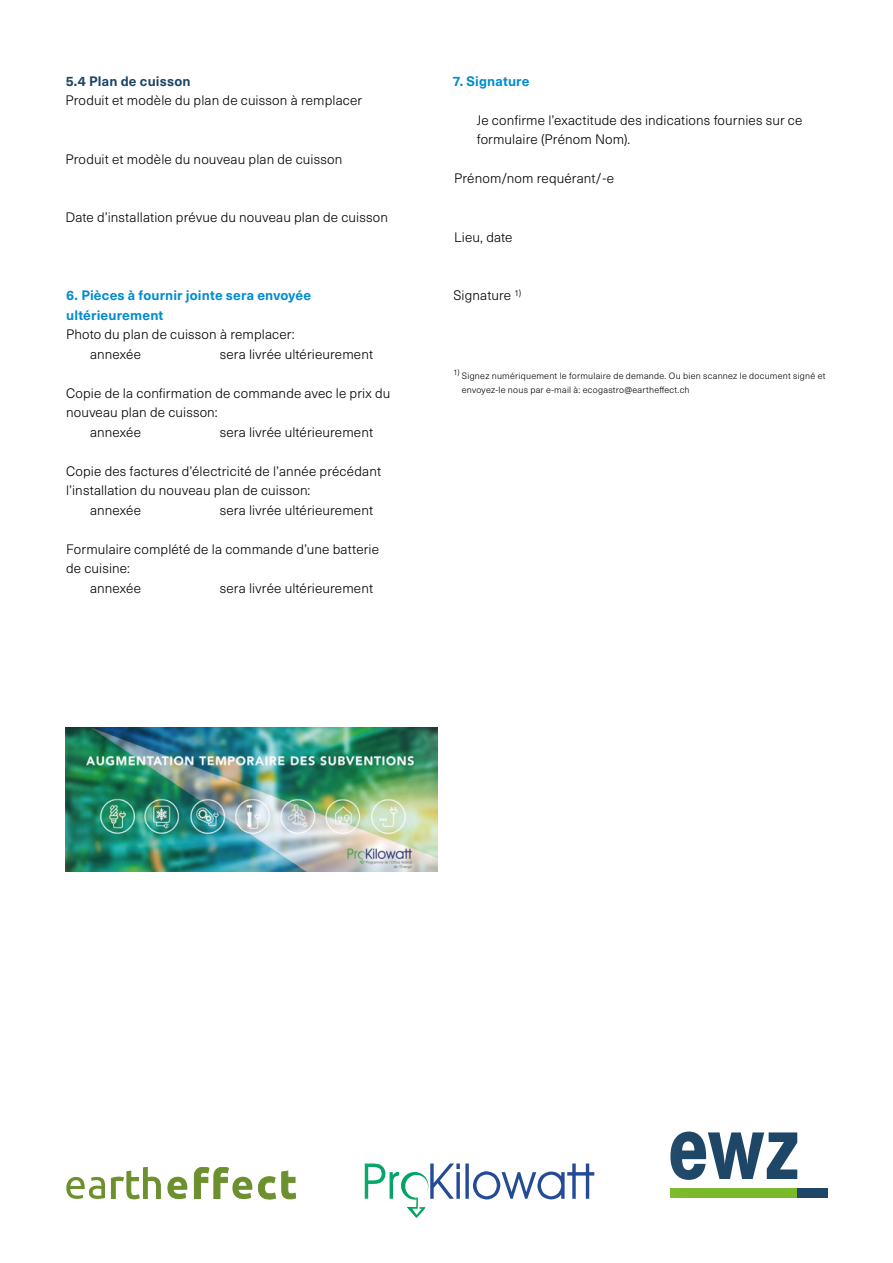
<style>
.page{position:relative;width:893px;height:1263px;background:#fff}
.page>*{position:absolute;margin:0;border:0;box-sizing:border-box;transform-origin:0 0}
.t1{font:300 13.5px/19.5px "Neue Haas Unica Pro";letter-spacing:.01em;color:#000}
.t2{font:700 13.5px/19.5px "Neue Haas Unica Pro";letter-spacing:.01em;color:#008bd2}
.t3{font:700 13.5px "Neue Haas Unica Pro";letter-spacing:.015em;color:#1e4666}
.t4{font:300 9px/13.5px "Neue Haas Unica Pro";letter-spacing:.025em;color:#000}
</style>
<div class="page">
<img style="left:65px;top:727px;width:372px;height:144px">
<div style="left:670px;top:1188px;width:127px;height:10px;background:#7ab929"></div>
<div style="left:797px;top:1188px;width:30px;height:10px;background:#1e4666"></div>
<svg style="left:704px;top:1132px;width:93px;height:47px"></svg>
<div style="left:251px;top:1049px;width:453px;height:214px;background:#fff"></div>
<svg style="left:407px;top:1163px;width:187px;height:55px"></svg>
<svg style="left:111px;top:1167px;width:185px;height:32px"></svg>
<svg style="left:66px;top:1177px;width:39px;height:22px"></svg>
<p class="t3" style="left:66px;top:73px;width:126px">5.4 Plan de cuisson</p>
<p class="t1" style="left:66px;top:91px;width:298px">Produit et modèle du plan de cuisson à remplacer</p>
<p class="t1" style="left:66px;top:150px;width:278px">Produit et modèle du nouveau plan de cuisson</p>
<p class="t1" style="left:66px;top:208px;width:324px">Date d’installation prévue du nouveau plan de cuisson</p>
<p class="t2" style="left:66px;top:286px;width:246px">6. Pièces à fournir jointe sera envoyée ultérieurement</p>
<p class="t1" style="left:90px;top:345px;width:52px">annexée</p>
<p class="t1" style="left:66px;top:325px;width:230px">Photo du plan de cuisson à remplacer:</p>
<p class="t1" style="left:220px;top:345px;width:155px">sera livrée ultérieurement</p>
<p class="t1" style="left:66px;top:384px;width:326px">Copie de la confirmation de commande avec le prix du nouveau plan de cuisson:</p>
<p class="t1" style="left:90px;top:423px;width:52px">annexée</p>
<p class="t1" style="left:220px;top:423px;width:155px">sera livrée ultérieurement</p>
<p class="t1" style="left:66px;top:462px;width:316px">Copie des factures d’électricité de l’année précédant l’installation du nouveau plan de cuisson:</p>
<p class="t1" style="left:90px;top:501px;width:52px">annexée</p>
<p class="t1" style="left:220px;top:501px;width:155px">sera livrée ultérieurement</p>
<p class="t1" style="left:66px;top:540px;width:314px">Formulaire complété de la commande d’une batterie de cuisine:</p>
<p class="t1" style="left:90px;top:579px;width:52px">annexée</p>
<p class="t1" style="left:220px;top:579px;width:155px">sera livrée ultérieurement</p>
<p class="t2" style="left:452px;top:71px;width:79px">7. Signature</p>
<p class="t1" style="left:477px;top:111px;width:327px">Je confirme l’exactitude des indications fournies sur ce formulaire (Prénom Nom).</p>
<p class="t1" style="left:454px;top:169px;width:161px">Prénom/nom requérant/ -e</p>
<p class="t1" style="left:454px;top:228px;width:60px">Lieu, date</p>
<p class="t1" style="left:453px;top:286px;width:69px">Signature <sup>1)</sup></p>
<p class="t4" style="left:462px;top:370px;width:365px;text-indent:-8px"><sup>1)</sup> Signez numériquement le formulaire de demande. Ou bien scannez le document signé et envoyez-le nous par e-mail à: ecogastro@eartheffect.ch</p>
</div>
